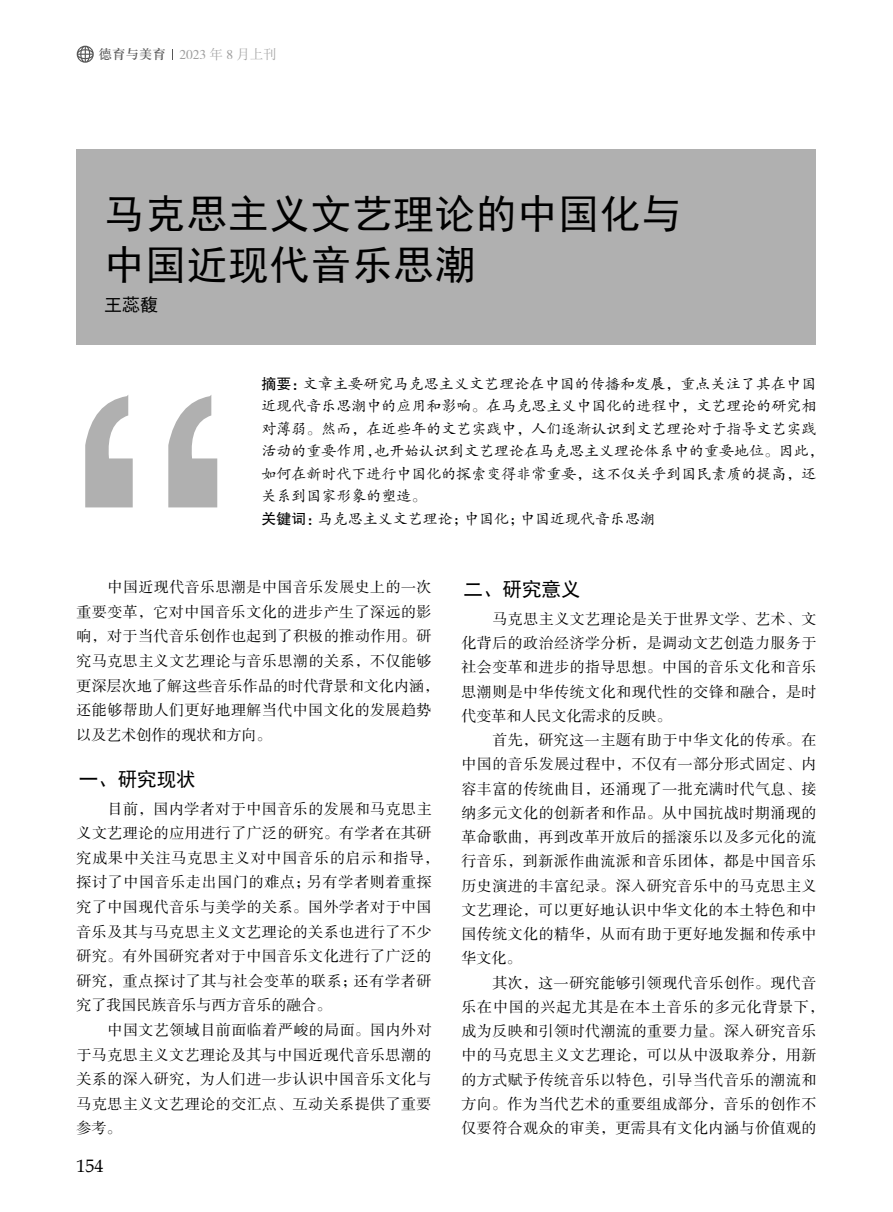
<style>
.page{position:relative;width:893px;height:1212px;background:#fff}
.page>*{position:absolute;margin:0;border:0;box-sizing:border-box;transform-origin:0 0}
.t1{font:40.5px/51px "Sim Hei";letter-spacing:.02em;color:#000}
.t2{font:19.5px "Sim Hei";color:#000}
.t3{font:18px "Sim Hei";color:#000}
.t4{font:18px "Book Antiqua";color:#000}
.t5{font:15px/24.3px "FZSSK GBK1 0";letter-spacing:.03em;color:#000}
.t6{font:15px/22.5px "FZKTK GBK1 0";color:#000}
.t7{font:13.5px "H Ya 3 gj";color:#575757}
.s1{font-family:"FZSSK GBK1 0";color:#9f9f9f}
.s2{font-family:"Sim Sun";color:#9f9f9f}
.s3{font-family:"FZHTK GBK1 0"}
</style>
<div class="page">
<div style="left:77px;top:149px;width:739px;height:195px;background:#b0b0b0"></div>
<svg style="left:85px;top:395px;width:132px;height:112px"></svg>
<svg style="left:77px;top:46px;width:17px;height:17px"></svg>
<p class="t7" style="left:99px;top:47px;width:180px">德育与美育 <span class="s1">2023</span> <span class="s2">年</span> <span class="s1">8</span> <span class="s2">月上刊</span></p>
<h1 class="t1" style="left:104px;top:188px;width:579px">马克思主义文艺理论的中国化与中国近现代音乐思潮</h1>
<p class="t3" style="left:104px;top:295px;width:55px">王蕊馥</p>
<p class="t6" style="left:261px;top:373px;width:564px"><span class="s3">摘要：</span>文章主要研究马克思主义文艺理论在中国的传播和发展，重点关注了其在中国近现代音乐思潮中的应用和影响。在马克思主义中国化的进程中，文艺理论的研究相对薄弱。然而，在近些年的文艺实践中，人们逐渐认识到文艺理论对于指导文艺实践活动的重要作用，也开始认识到文艺理论在马克思主义理论体系中的重要地位。因此，如何在新时代下进行中国化的探索变得非常重要，这不仅关乎到国民素质的提高，还关系到国家形象的塑造。<br><span class="s3">关键词：</span>马克思主义文艺理论；中国化；中国近现代音乐思潮</p>
<p class="t5" style="left:77px;top:576px;width:364px;text-indent:31px">中国近现代音乐思潮是中国音乐发展史上的一次重要变革，它对中国音乐文化的进步产生了深远的影响，对于当代音乐创作也起到了积极的推动作用。研究马克思主义文艺理论与音乐思潮的关系，不仅能够更深层次地了解这些音乐作品的时代背景和文化内涵，还能够帮助人们更好地理解当代中国文化的发展趋势以及艺术创作的现状和方向。</p>
<h2 class="t2" style="left:79px;top:769px;width:119px">一、研究现状</h2>
<p class="t5" style="left:77px;top:797px;width:364px;text-indent:31px">目前，国内学者对于中国音乐的发展和马克思主义文艺理论的应用进行了广泛的研究。有学者在其研究成果中关注马克思主义对中国音乐的启示和指导，探讨了中国音乐走出国门的难点；另有学者则着重探究了中国现代音乐与美学的关系。国外学者对于中国音乐及其与马克思主义文艺理论的关系也进行了不少研究。有外国研究者对于中国音乐文化进行了广泛的研究，重点探讨了其与社会变革的联系；还有学者研究了我国民族音乐与西方音乐的融合。</p>
<p class="t5" style="left:77px;top:1018px;width:357px;text-align:justify;text-indent:31px">中国文艺领域目前面临着严峻的局面。国内外对于马克思主义文艺理论及其与中国近现代音乐思潮的关系的深入研究，为人们进一步认识中国音乐文化与马克思主义文艺理论的交汇点、互动关系提供了重要参考。</p>
<p class="t4" style="left:77px;top:1153px;width:28px">154</p>
<h2 class="t2" style="left:463px;top:579px;width:118px">二、研究意义</h2>
<p class="t5" style="left:461px;top:607px;width:357px;text-align:justify;text-indent:31px">马克思主义文艺理论是关于世界文学、艺术、文化背后的政治经济学分析，是调动文艺创造力服务于社会变革和进步的指导思想。中国的音乐文化和音乐思潮则是中华传统文化和现代性的交锋和融合，是时代变革和人民文化需求的反映。</p>
<p class="t5" style="left:461px;top:729px;width:357px;text-align:justify;text-indent:31px">首先，研究这一主题有助于中华文化的传承。在中国的音乐发展过程中，不仅有一部分形式固定、内容丰富的传统曲目，还涌现了一批充满时代气息、接纳多元文化的创新者和作品。从中国抗战时期涌现的革命歌曲，再到改革开放后的摇滚乐以及多元化的流行音乐，到新派作曲流派和音乐团体，都是中国音乐历史演进的丰富纪录。深入研究音乐中的马克思主义文艺理论，可以更好地认识中华文化的本土特色和中国传统文化的精华，从而有助于更好地发掘和传承中华文化。</p>
<p class="t5" style="left:461px;top:971px;width:364px;text-indent:31px">其次，这一研究能够引领现代音乐创作。现代音乐在中国的兴起尤其是在本土音乐的多元化背景下，成为反映和引领时代潮流的重要力量。深入研究音乐中的马克思主义文艺理论，可以从中汲取养分，用新的方式赋予传统音乐以特色，引导当代音乐的潮流和方向。作为当代艺术的重要组成部分，音乐的创作不仅要符合观众的审美，更需具有文化内涵与价值观的</p>
</div>
